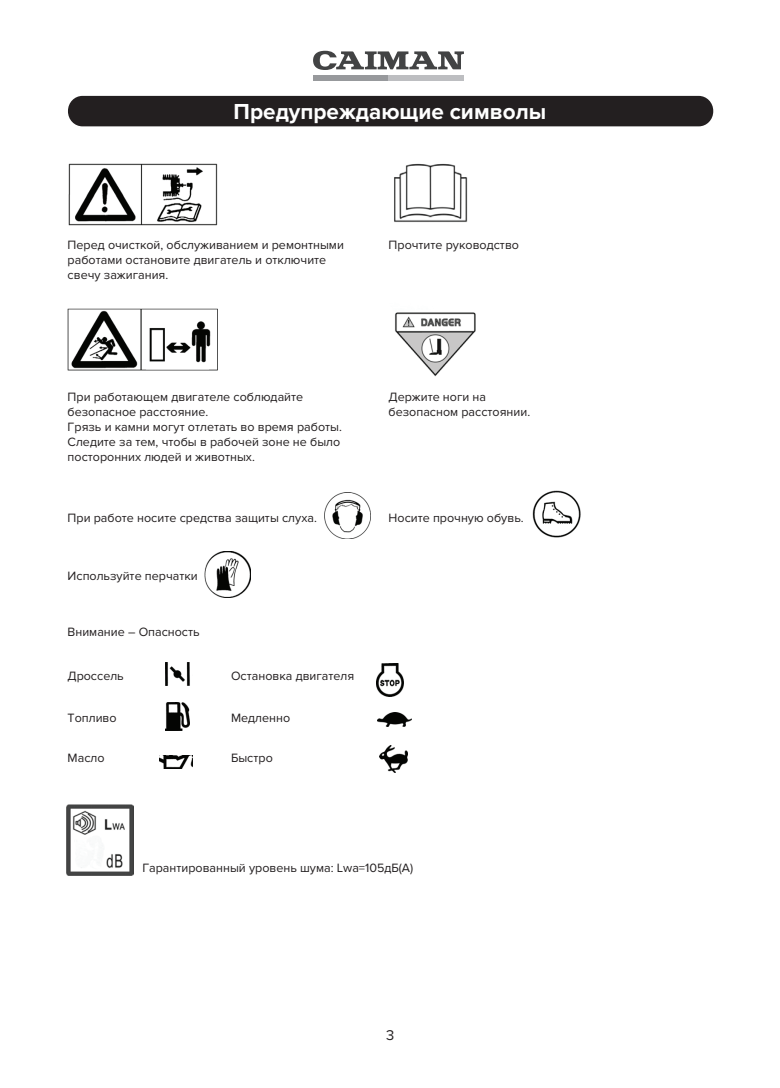
<style>
.page{position:relative;width:780px;height:1088px;background:#fff}
.page>*{position:absolute;margin:0;border:0;box-sizing:border-box;transform-origin:0 0}
.t1{font:700 22.5px "Proxima Nova";color:#fff}
.t2{font:14.62px "Proxima Nova";color:#231f20}
.t3{font:12.5px/15px "Proxima Nova";color:#231f20}
</style>
<div class="page">
<svg style="left:313px;top:51px;width:151px;height:19px"></svg>
<div style="left:313px;top:76px;width:75px;height:5px;background:#97999c"></div>
<div style="left:388px;top:76px;width:76px;height:5px;background:#bdbec1"></div>
<div style="left:68px;top:96px;width:645px;height:30px;background:#231f20;border-radius:15px"></div>
<img style="left:68px;top:163px;width:150px;height:63px">
<img style="left:394px;top:163px;width:73px;height:59px">
<img style="left:67px;top:308px;width:151px;height:63px">
<img style="left:395px;top:312px;width:81px;height:65px">
<img style="left:532px;top:490px;width:49px;height:48px">
<img style="left:324px;top:492px;width:46px;height:46px">
<img style="left:205px;top:551px;width:45px;height:46px">
<img style="left:376px;top:664px;width:27px;height:32px">
<img style="left:159px;top:755px;width:34px;height:14px">
<img style="left:165px;top:702px;width:24px;height:28px">
<img style="left:166px;top:662px;width:24px;height:24px">
<img style="left:379px;top:746px;width:28px;height:27px">
<img style="left:378px;top:713px;width:33px;height:13px">
<img style="left:66px;top:804px;width:67px;height:71px">
<h1 class="t1" style="left:234px;top:98px;width:314px">Предупреждающие символы</h1>
<p class="t3" style="left:68px;top:238px;width:278px">Перед очисткой, обслуживанием и ремонтными работами остановите двигатель и отключите свечу зажигания.</p>
<p class="t3" style="left:388px;top:238px;width:132px">Прочтите руководство</p>
<p class="t3" style="left:68px;top:390px;width:276px">При работающем двигателе соблюдайте безопасное расстояние.<br>Грязь и камни могут отлетать во время работы.<br>Следите за тем, чтобы в рабочей зоне не было посторонних людей и животных.</p>
<p class="t3" style="left:68px;top:510px;width:251px">При работе носите средства защиты слуха.</p>
<p class="t3" style="left:68px;top:569px;width:132px">Используйте перчатки</p>
<p class="t3" style="left:68px;top:624px;width:134px">Внимание – Опасность</p>
<p class="t3" style="left:68px;top:669px;width:58px">Дроссель</p>
<p class="t3" style="left:231px;top:669px;width:125px">Остановка двигателя</p>
<p class="t3" style="left:68px;top:711px;width:51px">Топливо</p>
<p class="t3" style="left:231px;top:711px;width:61px">Медленно</p>
<p class="t3" style="left:68px;top:750px;width:38px">Масло</p>
<p class="t3" style="left:231px;top:750px;width:43px">Быстро</p>
<p class="t3" style="left:388px;top:390px;width:143px">Держите ноги на безопасном расстоянии.</p>
<p class="t3" style="left:388px;top:510px;width:137px">Носите прочную обувь.</p>
<p class="t3" style="left:142px;top:860px;width:272px">Гарантированный уровень шума: Lwa=105дБ(А)</p>
<p class="t2" style="left:386px;top:1027px;width:10px">3</p>
</div>
